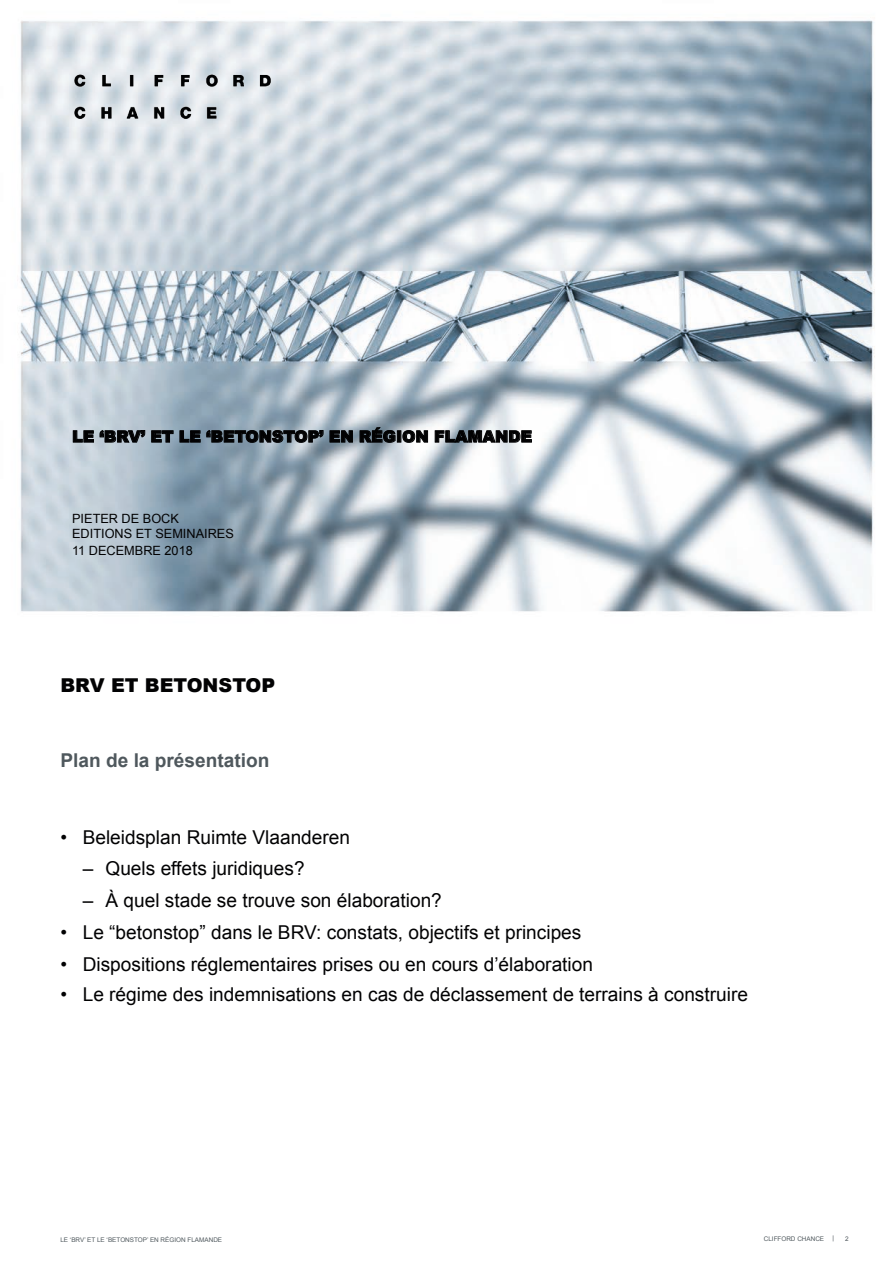
<style>
.page{position:relative;width:893px;height:1263px;background:#fff}
.page>*{position:absolute;margin:0;border:0;box-sizing:border-box;transform-origin:0 0}
.t1{font:19.05px "Arial";color:#020203}
.t2{font:700 19.05px "Arial";color:#4f585d}
.t3{font:900 19.05px "Arial";color:#020203}
.t4{font:900 15.9px "Arial";color:#020203}
.t5{font:12.75px/16.5px "Arial";color:#020203}
.t6{font:6.3px "Arial";color:#4f585d}
</style>
<div class="page">
<img style="left:19px;top:20px;width:856px;height:592px">
<img style="left:70px;top:67px;width:207px;height:90px">
<svg style="left:73px;top:430px;width:21px;height:13px"></svg>
<svg style="left:100px;top:430px;width:45px;height:13px"></svg>
<svg style="left:151px;top:430px;width:22px;height:13px"></svg>
<svg style="left:180px;top:430px;width:143px;height:13px;background:#616e78"></svg>
<svg style="left:330px;top:430px;width:23px;height:13px"></svg>
<svg style="left:360px;top:427px;width:35px;height:16px"></svg>
<div style="left:397px;top:431px;width:4px;height:11px;border:1px solid #020203"></div>
<svg style="left:403px;top:430px;width:25px;height:13px"></svg>
<svg style="left:435px;top:430px;width:97px;height:13px"></svg>
<p class="t4" style="left:72px;top:428px;width:461px">LE ‘BRV’ ET LE ‘BETONSTOP’ EN RÉGION FLAMANDE</p>
<p class="t5" style="left:72px;top:510px;width:163px">PIETER DE BOCK<br>EDITIONS ET SEMINAIRES<br>11 DECEMBRE 2018</p>
<p class="t3" style="left:60px;top:672px;width:216px">BRV ET BETONSTOP</p>
<p class="t2" style="left:60px;top:747px;width:210px">Plan de la présentation</p>
<p class="t1" style="left:60px;top:827px;width:291px">• Beleidsplan Ruimte Vlaanderen</p>
<p class="t1" style="left:83px;top:858px;width:223px">– Quels effets juridiques?</p>
<p class="t1" style="left:83px;top:889px;width:361px">– À quel stade se trouve son élaboration?</p>
<p class="t1" style="left:60px;top:921px;width:522px">• Le “betonstop” dans le BRV: constats, objectifs et principes</p>
<p class="t1" style="left:60px;top:953px;width:534px">• Dispositions réglementaires prises ou en cours d’élaboration</p>
<p class="t1" style="left:60px;top:984px;width:689px">• Le régime des indemnisations en cas de déclassement de terrains à construire</p>
<p class="t6" style="left:60px;top:1236px;width:163px">LE ‘BRV’ ET LE ‘BETONSTOP’ EN RÉGION FLAMANDE</p>
<p class="t6" style="left:764px;top:1235px;width:62px">CLIFFORD CHANCE</p>
<p class="t6" style="left:832px;top:1234px;width:3px">|</p>
<p class="t6" style="left:845px;top:1235px;width:5px">2</p>
</div>
